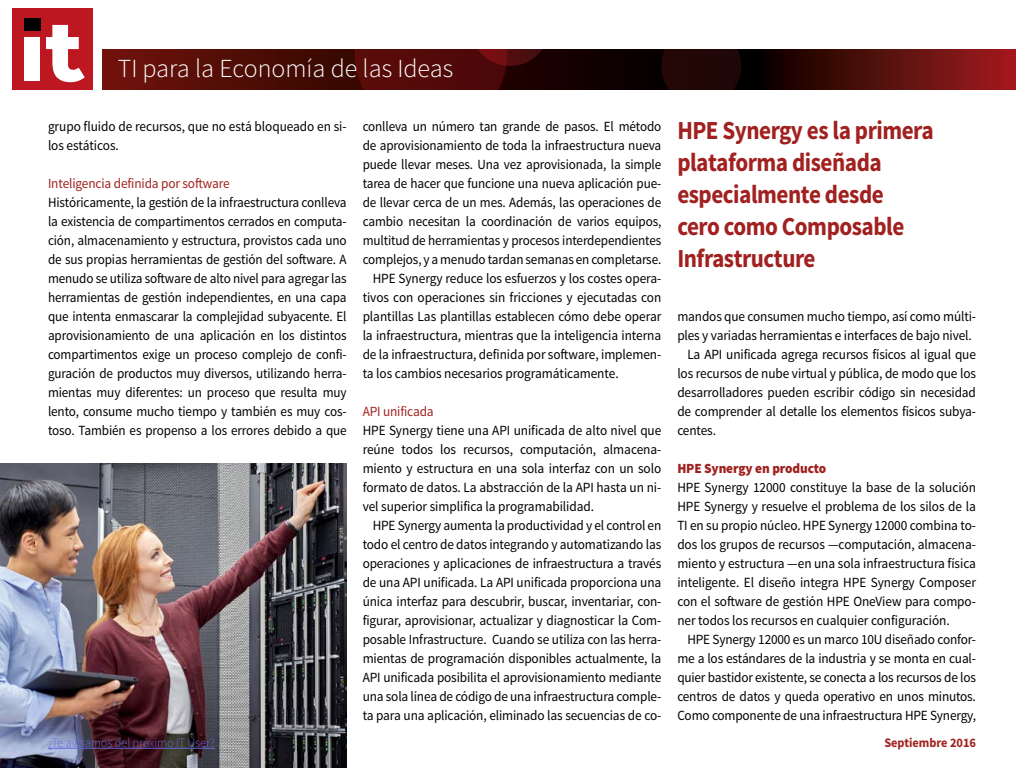
<style>
.page{position:relative;width:1024px;height:768px;background:#fff}
.page>*{position:absolute;margin:0;border:0;box-sizing:border-box;transform-origin:0 0}
.t1{font:700 26px/32px "Source Sans Pro";letter-spacing:-.02em;color:#a0211f;scale:.89 1}
.t2{font:300 26px "Source Sans Pro";color:#fff}
.t3{font:14px/19px "Source Sans Pro";letter-spacing:-.01em;color:#000;text-align:justify;scale:.95 1}
.t4{font:14px/19px "Source Sans Pro";letter-spacing:-.01em;color:#000;text-align:justify;scale:.94 1}
.t5{font:14px "Source Sans Pro";letter-spacing:-.01em;color:#a0211f;scale:.95 1}
.t6{font:900 14px "Source Sans Pro";letter-spacing:-.01em;color:#a0211f;scale:.95 1}
.t7{font:300 13px "Source Sans Pro";letter-spacing:-.005em;color:#616cda;scale:.95 1}
.t8{font:700 13px "Source Sans Pro";letter-spacing:-.005em;color:#a0211f;scale:.95 1}
</style>
<div class="page">
<img style="left:0;top:463px;width:347px;height:305px">
<svg style="left:102px;top:49px;width:914px;height:41px;background:#460b07"></svg>
<svg style="left:355px;top:49px;width:195px;height:41px;background:#490808"></svg>
<div style="left:661px;top:49px;width:80px;height:41px;background:#230707"></div>
<div style="left:12px;top:9px;width:80px;height:81px;background:#bd1822"></div>
<div style="left:24px;top:19px;width:17px;height:12px;background:#000"></div>
<div style="left:25px;top:37px;width:15px;height:44px;background:#fff"></div>
<svg style="left:46px;top:25px;width:39px;height:57px"></svg>
<hr style="left:48px;top:748px;width:167px;height:1px;background:#616cda">
<h1 class="t2" style="left:118px;top:52px;width:337px">TI para la Economía de las Ideas</h1>
<p class="t3" style="left:48px;top:117px;width:316px">grupo fluido de recursos, que no está bloqueado en si&shy;los estáticos.</p>
<p class="t5" style="left:48px;top:175px;width:193px">Inteligencia definida por software</p>
<p class="t4" style="left:48px;top:193px;width:319px">Históricamente, la gestión de la infraestructura conlleva la existencia de compartimentos cerrados en computa&shy;ción, almacenamiento y estructura, provistos cada uno de sus propias herramientas de gestión del software. A menudo se utiliza software de alto nivel para agregar las herramientas de gestión independientes, en una capa que intenta enmascarar la complejidad subyacente. El aprovisionamiento de una aplicación en los distintos compartimentos exige un proceso complejo de confi&shy;guración de productos muy diversos, utilizando herra&shy;mientas muy diferentes: un proceso que resulta muy lento, consume mucho tiempo y también es muy cos&shy;toso. También es propenso a los errores debido a que</p>
<p class="t4" style="left:363px;top:117px;width:319px">conlleva un número tan grande de pasos. El método</p>
<p class="t4" style="left:363px;top:136px;width:319px">de aprovisionamiento de toda la infraestructura nueva</p>
<p class="t4" style="left:363px;top:155px;width:319px">puede llevar meses. Una vez aprovisionada, la simple</p>
<p class="t4" style="left:363px;top:174px;width:319px">tarea de hacer que funcione una nueva aplicación pue-</p>
<p class="t4" style="left:363px;top:193px;width:319px">de llevar cerca de un mes. Además, las operaciones de</p>
<p class="t4" style="left:363px;top:212px;width:319px">cambio necesitan la coordinación de varios equipos,</p>
<p class="t4" style="left:363px;top:231px;width:319px">multitud de herramientas y procesos interdependientes</p>
<p class="t4" style="left:363px;top:250px;width:319px">complejos, y a menudo tardan semanas en completarse.</p>
<p class="t3" style="left:373px;top:269px;width:305px">HPE Synergy reduce los esfuerzos y los costes opera-</p>
<p class="t3" style="left:363px;top:288px;width:316px">tivos con operaciones sin fricciones y ejecutadas con</p>
<p class="t3" style="left:363px;top:307px;width:316px">plantillas Las plantillas establecen cómo debe operar</p>
<p class="t3" style="left:363px;top:326px;width:316px">la infraestructura, mientras que la inteligencia interna</p>
<p class="t3" style="left:363px;top:345px;width:316px">de la infraestructura, definida por software, implemen-</p>
<p class="t3" style="left:363px;top:364px;width:271px">ta los cambios necesarios programáticamente.</p>
<p class="t5" style="left:363px;top:403px;width:76px">API unificada</p>
<p class="t3" style="left:363px;top:421px;width:316px">HPE Synergy tiene una API unificada de alto nivel que reúne todos los recursos, computación, almacena&shy;miento y estructura en una sola interfaz con un solo formato de datos. La abstracción de la API hasta un ni&shy;vel superior simplifica la programabilidad.</p>
<p class="t3" style="left:363px;top:516px;width:316px;text-indent:10px">HPE Synergy aumenta la productividad y el control en todo el centro de datos integrando y automatizando las operaciones y aplicaciones de infraestructura a través de una API unificada. La API unificada proporciona una única interfaz para descubrir, buscar, inventariar, con&shy;figurar, aprovisionar, actualizar y diagnosticar la Com&shy;posable Infrastructure. Cuando se utiliza con las herra&shy;mientas de programación disponibles actualmente, la API unificada posibilita el aprovisionamiento mediante una sola línea de código de una infraestructura comple&shy;ta para una aplicación, eliminado las secuencias de co-</p>
<h1 class="t1" style="left:677px;top:115px;width:290px">HPE Synergy es la primera plataforma diseñada especialmente desde<br>cero como Composable<br>Infrastructure</h1>
<p class="t3" style="left:677px;top:307px;width:316px">mandos que consumen mucho tiempo, así como múlti-</p>
<p class="t3" style="left:677px;top:326px;width:311px">ples y variadas herramientas e interfaces de bajo nivel.</p>
<p class="t3" style="left:687px;top:345px;width:305px">La API unificada agrega recursos físicos al igual que</p>
<p class="t3" style="left:677px;top:364px;width:316px">los recursos de nube virtual y pública, de modo que los</p>
<p class="t3" style="left:677px;top:383px;width:316px">desarrolladores pueden escribir código sin necesidad</p>
<p class="t3" style="left:677px;top:402px;width:316px">de comprender al detalle los elementos físicos subya-</p>
<p class="t3" style="left:677px;top:421px;width:42px">centes.</p>
<p class="t6" style="left:677px;top:459px;width:158px">HPE Synergy en producto</p>
<p class="t3" style="left:677px;top:478px;width:316px">HPE Synergy 12000 constituye la base de la solución HPE Synergy y resuelve el problema de los silos de la TI en su propio núcleo. HPE Synergy 12000 combina to&shy;dos los grupos de recursos —computación, almacena&shy;miento y estructura —en una sola infraestructura física inteligente. El diseño integra HPE Synergy Composer con el software de gestión HPE OneView para compo&shy;ner todos los recursos en cualquier configuración.</p>
<p class="t3" style="left:677px;top:630px;width:316px;text-indent:10px">HPE Synergy 12000 es un marco 10U diseñado confor&shy;me a los estándares de la industria y se monta en cual&shy;quier bastidor existente, se conecta a los recursos de los centros de datos y queda operativo en unos minutos.<br>Como componente de una infraestructura HPE Synergy,</p>
<p class="t7" style="left:48px;top:735px;width:177px">¿Te avisamos del próximo IT User?</p>
<p class="t8" style="left:885px;top:734px;width:98px">Septiembre 2016</p>
</div>
